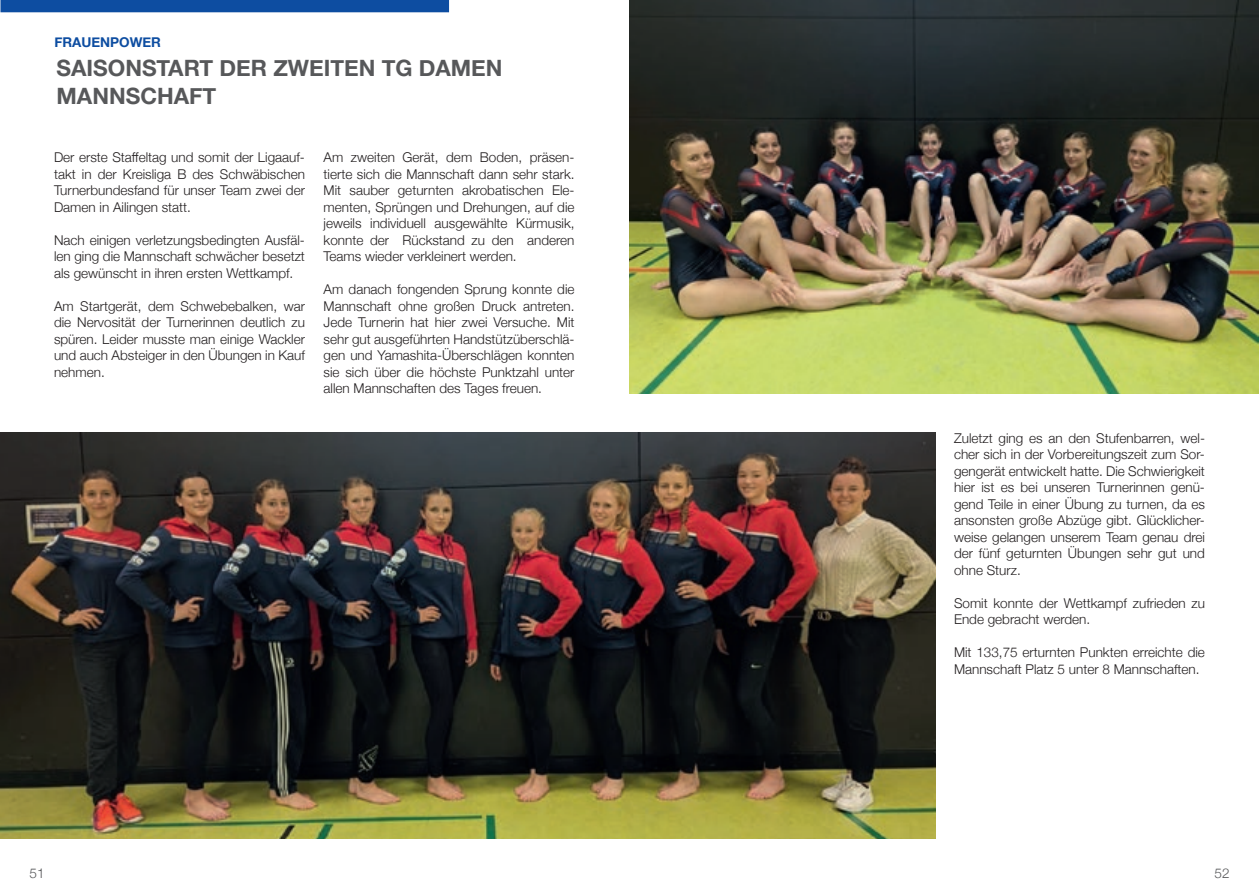
<style>
.page{position:relative;width:1259px;height:893px;background:#fff}
.page>*{position:absolute;margin:0;border:0;box-sizing:border-box;transform-origin:0 0}
.t1{font:700 22.5px/28.5px "Helvetica Neue";color:#57585a}
.t2{font:300 13.5px/16.5px "Helvetica Neue";color:#231f20;text-align:justify}
.t3{font:700 13.5px "Helvetica Neue";color:#0d4da1}
.t4{font:300 13.5px "Helvetica Neue";color:#57585a}
</style>
<div class="page">
<div style="left:0;top:0;width:449px;height:12px;background:#0d4da1"></div>
<img style="left:629px;top:0;width:630px;height:393px">
<img style="left:0;top:433px;width:935px;height:406px">
<p class="t3" style="left:54px;top:31px;width:108px">FRAUENPOWER</p>
<h1 class="t1" style="left:57px;top:54px;width:447px">SAISONSTART DER ZWEITEN TG DAMEN<br>MANNSCHAFT</h1>
<p class="t2" style="left:54px;top:148px;width:252px">Der erste Staffeltag und somit der Ligaauf&shy;takt in der Kreisliga B des Schwäbischen Turnerbundesfand für unser Team zwei der Damen in Ailingen statt.</p>
<p class="t2" style="left:54px;top:231px;width:252px">Nach einigen verletzungsbedingten Ausfäl&shy;len ging die Mannschaft schwächer besetzt als gewünscht in ihren ersten Wettkampf.</p>
<p class="t2" style="left:54px;top:297px;width:252px">Am Startgerät, dem Schwebebalken, war die Nervosität der Turnerinnen deutlich zu spüren. Leider musste man einige Wackler und auch Absteiger in den Übungen in Kauf nehmen.</p>
<p class="t2" style="left:323px;top:148px;width:252px">Am zweiten Gerät, dem Boden, präsen&shy;tierte sich die Mannschaft dann sehr stark.<br>Mit sauber geturnten akrobatischen Ele&shy;menten, Sprüngen und Drehungen, auf die jeweils individuell ausgewählte Kürmusik, konnte der Rückstand zu den anderen Teams wieder verkleinert werden.</p>
<p class="t2" style="left:323px;top:280px;width:252px">Am danach fongenden Sprung konnte die Mannschaft ohne großen Druck antreten.<br>Jede Turnerin hat hier zwei Versuche. Mit sehr gut ausgeführten Handstützüberschlä&shy;gen und Yamashita-Überschlägen konnten sie sich über die höchste Punktzahl unter allen Mannschaften des Tages freuen.</p>
<p class="t2" style="left:954px;top:429px;width:252px">Zuletzt ging es an den Stufenbarren, wel&shy;cher sich in der Vorbereitungszeit zum Sor&shy;gengerät entwickelt hatte. Die Schwierigkeit hier ist es bei unseren Turnerinnen genü&shy;gend Teile in einer Übung zu turnen, da es ansonsten große Abzüge gibt. Glücklicher&shy;weise gelangen unserem Team genau drei der fünf geturnten Übungen sehr gut und ohne Sturz.</p>
<p class="t2" style="left:954px;top:594px;width:252px">Somit konnte der Wettkampf zufrieden zu<br>Ende gebracht werden.</p>
<p class="t2" style="left:954px;top:643px;width:252px">Mit 133,75 erturnten Punkten erreichte die<br>Mannschaft Platz 5 unter 8 Mannschaften.</p>
<p class="t4" style="left:30px;top:863px;width:17px">51</p>
<p class="t4" style="left:1214px;top:863px;width:17px">52</p>
</div>
